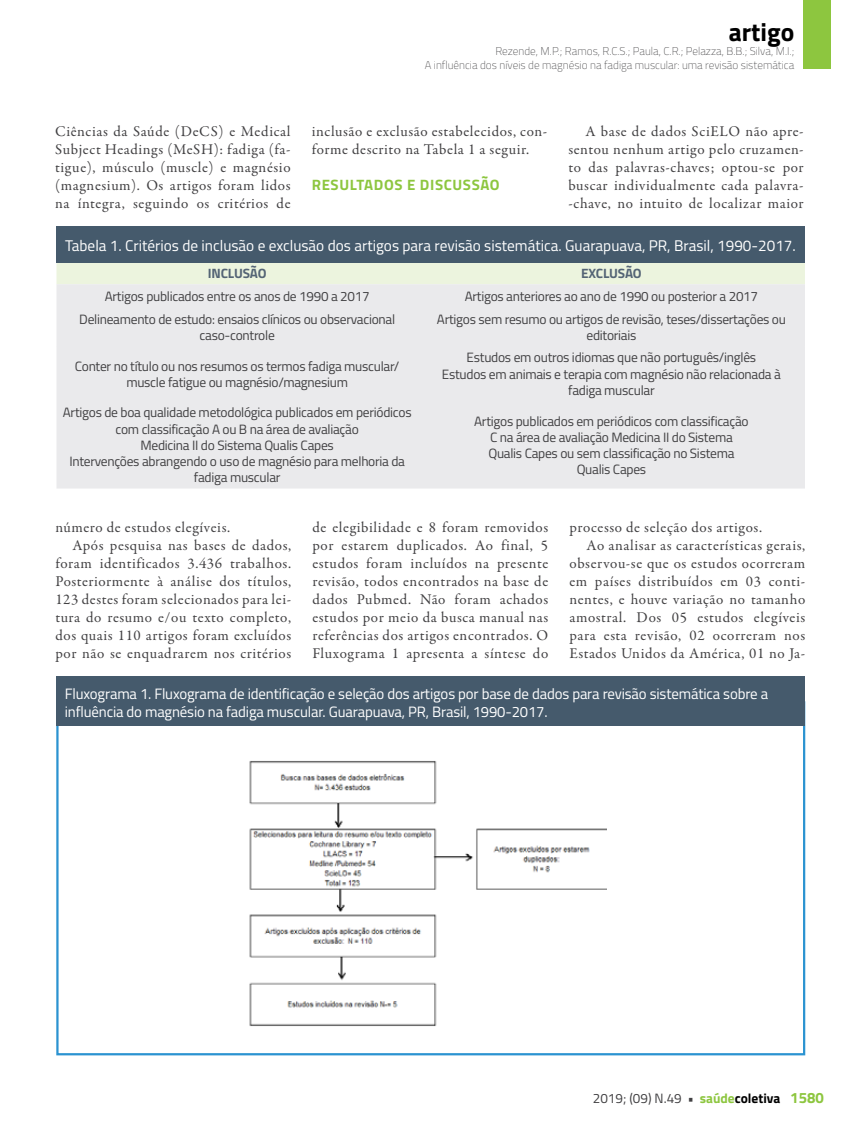
<style>
.page{position:relative;width:859px;height:1132px;background:#fff}
.page>*{position:absolute;margin:0;border:0;box-sizing:border-box;transform-origin:0 0}
.t1{font:700 25.5px "Titillium";color:#000}
.t2{font:15.45px "Titillium";color:#fff}
.t3{font:15px/18px "Garamond Premr Pro";letter-spacing:.04em;color:#414042;text-align:justify}
.t4{font:15px/18px "Titillium";letter-spacing:-.01em;color:#fff}
.t5{font:700 15px "Titillium";letter-spacing:.04em;color:#8dc63f}
.t6{font:13.5px/16.2px "Titillium";letter-spacing:-.02em;color:#414042;text-align:center}
.t7{font:700 13.5px "Titillium";letter-spacing:-.01em;color:#546475}
.t8{font:100 11.25px/13.5px "Titillium";color:#414042;text-align:right}
.s1{font-weight:700}
.s2{font-weight:700;color:#8dc63f}
.s3{font-weight:700;color:#000}
.s4{font-weight:700;font-size:15px;color:#8dc63f}
</style>
<div class="page">
<div style="left:804px;top:0;width:27px;height:69px;background:#8dc63f"></div>
<div style="left:56px;top:262px;width:749px;height:22px;background:#ecf4de"></div>
<div style="left:56px;top:284px;width:749px;height:62px;background:#eaeaec"></div>
<div style="left:56px;top:346px;width:749px;height:142px;background:#eaeaec"></div>
<div style="left:56px;top:226px;width:749px;height:36px;background:#455a6c"></div>
<div style="left:56px;top:676px;width:749px;height:50px;background:#455a6c"></div>
<img style="left:249px;top:761px;width:358px;height:265px">
<h1 class="t1" style="left:729px;top:12px;width:67px">artigo</h1>
<p class="t8" style="left:425px;top:44px;width:371px">Rezende, M.P.; Ramos, R.C.S.; Paula, C.R.; Pelazza, B.B.; Silva, M.I.;<br>A influência dos níveis de magnésio na fadiga muscular: uma revisão sistemática</p>
<p class="t3" style="left:55px;top:122px;width:237px">Ciências da Saúde (DeCS) e Medical Subject Headings (MeSH): fadiga (fa&shy;tigue), músculo (muscle) e magnésio (magnesium). Os artigos foram lidos na íntegra, seguindo os critérios de</p>
<p class="t3" style="left:312px;top:122px;width:237px">inclusão e exclusão estabelecidos, con&shy;forme descrito na Tabela 1 a seguir.</p>
<p class="t5" style="left:312px;top:173px;width:189px">RESULTADOS E DISCUSSÃO</p>
<p class="t3" style="left:568px;top:122px;width:237px;text-indent:17px">A base de dados SciELO não apre&shy;sentou nenhum artigo pelo cruzamen&shy;to das palavras-chaves; optou-se por buscar individualmente cada palavra--chave, no intuito de localizar maior</p>
<p class="t2" style="left:65px;top:234px;width:732px">Tabela 1. Critérios de inclusão e exclusão dos artigos para revisão sistemática. Guarapuava, PR, Brasil, 1990-2017.</p>
<p class="t7" style="left:208px;top:263px;width:60px">INCLUSÃO</p>
<p class="t7" style="left:581px;top:263px;width:62px">EXCLUSÃO</p>
<p class="t6" style="left:105px;top:287px;width:266px">Artigos publicados entre os anos de 1990 a 2017</p>
<p class="t6" style="left:465px;top:287px;width:295px">Artigos anteriores ao ano de 1990 ou posterior a 2017</p>
<p class="t6" style="left:79px;top:310px;width:317px">Delineamento de estudo: ensaios clínicos ou observacional caso-controle</p>
<p class="t6" style="left:437px;top:310px;width:350px">Artigos sem resumo ou artigos de revisão, teses/dissertações ou editoriais</p>
<p class="t6" style="left:75px;top:357px;width:326px">Conter no título ou nos resumos os termos fadiga muscular/ muscle fatigue ou magnésio/magnesium</p>
<p class="t6" style="left:442px;top:349px;width:340px">Estudos em outros idiomas que não português/inglês<br>Estudos em animais e terapia com magnésio não relacionada à fadiga muscular</p>
<p class="t6" style="left:63px;top:404px;width:350px">Artigos de boa qualidade metodológica publicados em periódicos com classificação A ou B na área de avaliação<br>Medicina II do Sistema Qualis Capes<br>Intervenções abrangendo o uso de magnésio para melhoria da fadiga muscular</p>
<p class="t6" style="left:474px;top:412px;width:276px">Artigos publicados em periódicos com classificação C na área de avaliação Medicina II do Sistema Qualis Capes ou sem classificação no Sistema Qualis Capes</p>
<p class="t3" style="left:55px;top:518px;width:176px">número de estudos elegíveis.</p>
<p class="t3" style="left:72px;top:536px;width:220px">Após pesquisa nas bases de dados,</p>
<p class="t3" style="left:55px;top:554px;width:237px">foram identificados 3.436 trabalhos.</p>
<p class="t3" style="left:55px;top:572px;width:237px">Posteriormente à análise dos títulos,</p>
<p class="t3" style="left:55px;top:590px;width:237px">123 destes foram selecionados para lei-</p>
<p class="t3" style="left:55px;top:608px;width:237px">tura do resumo e/ou texto completo,</p>
<p class="t3" style="left:55px;top:626px;width:237px">dos quais 110 artigos foram excluídos</p>
<p class="t3" style="left:55px;top:644px;width:237px">por não se enquadrarem nos critérios</p>
<p class="t3" style="left:312px;top:518px;width:237px">de elegibilidade e 8 foram removidos por estarem duplicados. Ao final, 5 estudos foram incluídos na presente revisão, todos encontrados na base de dados Pubmed. Não foram achados estudos por meio da busca manual nas referências dos artigos encontrados. O Fluxograma 1 apresenta a síntese do</p>
<p class="t3" style="left:569px;top:518px;width:194px">processo de seleção dos artigos.</p>
<p class="t3" style="left:586px;top:536px;width:220px">Ao analisar as características gerais,</p>
<p class="t3" style="left:569px;top:554px;width:237px">observou-se que os estudos ocorreram</p>
<p class="t3" style="left:569px;top:572px;width:237px">em países distribuídos em 03 conti-</p>
<p class="t3" style="left:569px;top:590px;width:237px">nentes, e houve variação no tamanho</p>
<p class="t3" style="left:569px;top:608px;width:237px">amostral. Dos 05 estudos elegíveis</p>
<p class="t3" style="left:569px;top:626px;width:237px">para esta revisão, 02 ocorreram nos</p>
<p class="t3" style="left:569px;top:644px;width:237px">Estados Unidos da América, 01 no Ja-</p>
<p class="t4" style="left:65px;top:683px;width:705px">Fluxograma 1. Fluxograma de identificação e seleção dos artigos por base de dados para revisão sistemática sobre a influência do magnésio na fadiga muscular. Guarapuava, PR, Brasil, 1990-2017.</p>
<p class="t6" style="left:593px;top:1088px;width:233px">2019; (09) N.49 <span class="s1">•</span> <span class="s2">saúde</span><span class="s3">coletiva</span> <span class="s4">1580</span></p>
</div>
